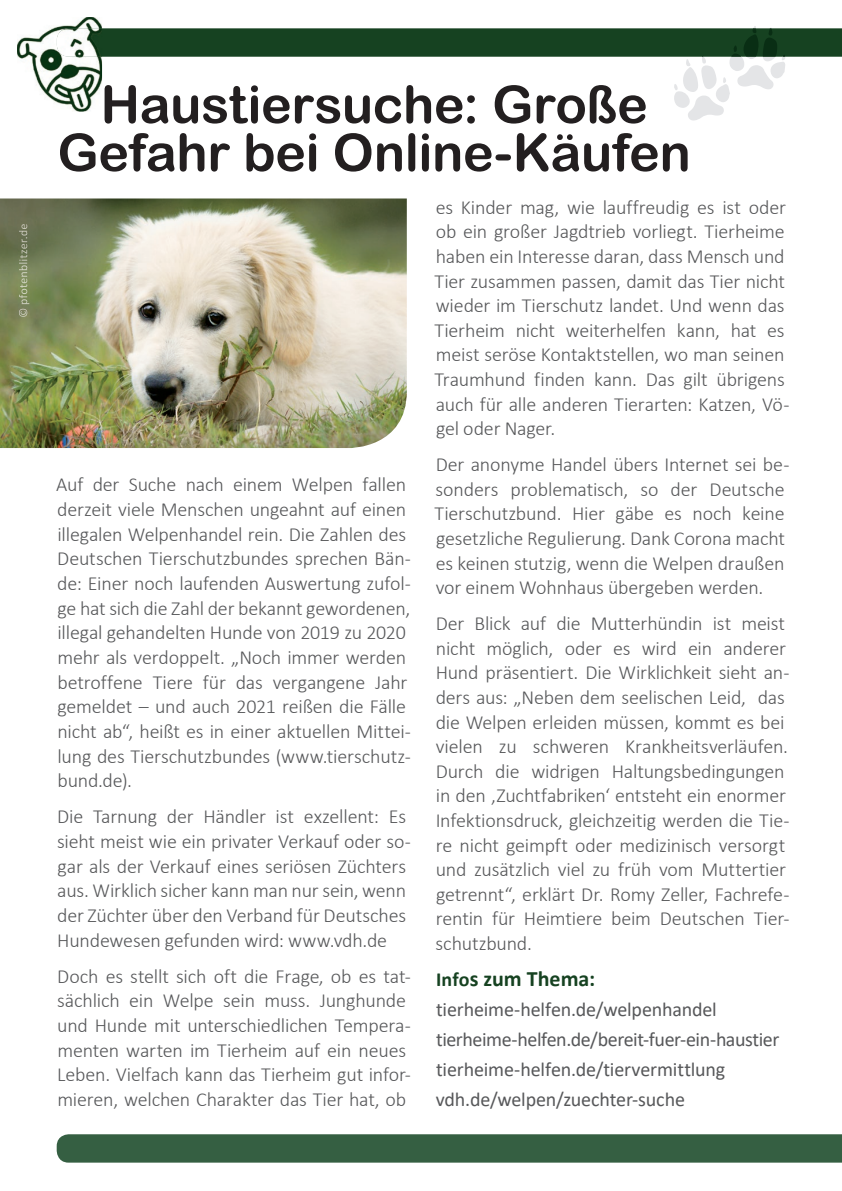
<style>
.page{position:relative;width:842px;height:1191px;background:#fff}
.page>*{position:absolute;margin:0;border:0;box-sizing:border-box;transform-origin:0 0}
.t1{font:52px/48px "Arial Rounded MT Bold";letter-spacing:-.01em;color:#231f20;text-align:center}
.t2{font:700 22px "Calibri";color:#164221}
.t3{font:300 20px/24.6px "Calibri";letter-spacing:-.01em;color:#57585a}
.t4{font:20px/30px "Calibri";letter-spacing:-.01em;color:#57585a}
.s1{font-size:20px}
</style>
<div class="page">
<div style="left:57px;top:1134px;width:785px;height:28px;background:#355f42"></div>
<img style="left:17px;top:17px;width:85px;height:86px">
<img style="left:0;top:198px;width:407px;height:250px">
<img style="left:19px;top:224px;width:10px;height:93px">
<svg style="left:57px;top:26px;width:785px;height:94px"></svg>
<h1 class="t1" style="left:57px;top:80px;width:635px">Haustiersuche: Große<br>Gefahr bei Online-Käufen</h1>
<p class="t3" style="left:56px;top:472px;width:356px">Auf der Suche nach einem Welpen fallen derzeit viele Menschen ungeahnt auf einen illegalen Welpenhandel rein. Die Zahlen des Deutschen Tierschutzbundes sprechen Bän&shy;de: Einer noch laufenden Auswertung zufol&shy;ge hat sich die Zahl der bekannt gewordenen, illegal gehandelten Hunde von 2019 zu 2020 mehr als verdoppelt. „Noch immer werden betroffene Tiere für das vergangene Jahr gemeldet – und auch 2021 reißen die Fälle nicht ab“, heißt es in einer aktuellen Mittei&shy;lung des Tierschutzbundes (www.tierschutz&shy;bund.de).</p>
<p class="t3" style="left:57px;top:804px;width:355px">Die Tarnung der Händler ist exzellent: Es sieht meist wie ein privater Verkauf oder so&shy;gar als der Verkauf eines seriösen Züchters aus. Wirklich sicher kann man nur sein, wenn der Züchter über den Verband für Deutsches Hundewesen gefunden wird: www.vdh.de</p>
<p class="t3" style="left:57px;top:963px;width:355px">Doch es stellt sich oft die Frage, ob es tat&shy;sächlich ein Welpe sein muss. Junghunde und Hunde mit unterschiedlichen Tempera&shy;menten warten im Tierheim auf ein neues Leben. Vielfach kann das Tierheim gut infor&shy;mieren, welchen Charakter das Tier hat, ob</p>
<p class="t3" style="left:434px;top:194px;width:356px">es Kinder mag, wie lauffreudig es ist oder ob ein großer Jagdtrieb vorliegt. Tierheime haben ein Interesse daran, dass Mensch und Tier zusammen passen, damit das Tier nicht wieder im Tierschutz landet. Und wenn das Tierheim nicht weiterhelfen kann, hat es meist seröse Kontaktstellen, wo man seinen Traumhund finden kann. Das gilt übrigens auch für alle anderen Tierarten: Katzen, Vö&shy;gel oder Nager.</p>
<p class="t3" style="left:434px;top:452px;width:356px">Der anonyme Handel übers Internet sei be&shy;sonders problematisch, so der Deutsche Tierschutzbund. Hier gäbe es noch keine gesetzliche Regulierung. Dank Corona macht es keinen stutzig, wenn die Welpen draußen vor einem Wohnhaus übergeben werden.</p>
<p class="t3" style="left:436px;top:611px;width:355px">Der Blick auf die Mutterhündin ist meist nicht möglich, oder es wird ein anderer Hund präsentiert. Die Wirklichkeit sieht an&shy;ders aus: „Neben dem seelischen Leid, das die Welpen erleiden müssen, kommt es bei vielen zu schweren Krankheitsverläufen.<br>Durch die widrigen Haltungsbedingungen in den ‚Zuchtfabriken‘ entsteht ein enormer Infektionsdruck, gleichzeitig werden die Tie&shy;re nicht geimpft oder medizinisch versorgt und zusätzlich viel zu früh vom Muttertier getrennt“, erklärt Dr. Romy Zeller, Fachrefe&shy;rentin für Heimtiere beim Deutschen Tier&shy;schutzbund.</p>
<p class="t2" style="left:436px;top:963px;width:160px"><span class="s1">Info</span>s zum Thema:</p>
<p class="t4" style="left:436px;top:994px;width:345px">tierheime-helfen.de/welpenhandel tierheime-helfen.de/bereit-fuer-ein-haustier tierheime-helfen.de/tiervermittlung vdh.de/welpen/zuechter-suche</p>
</div>
